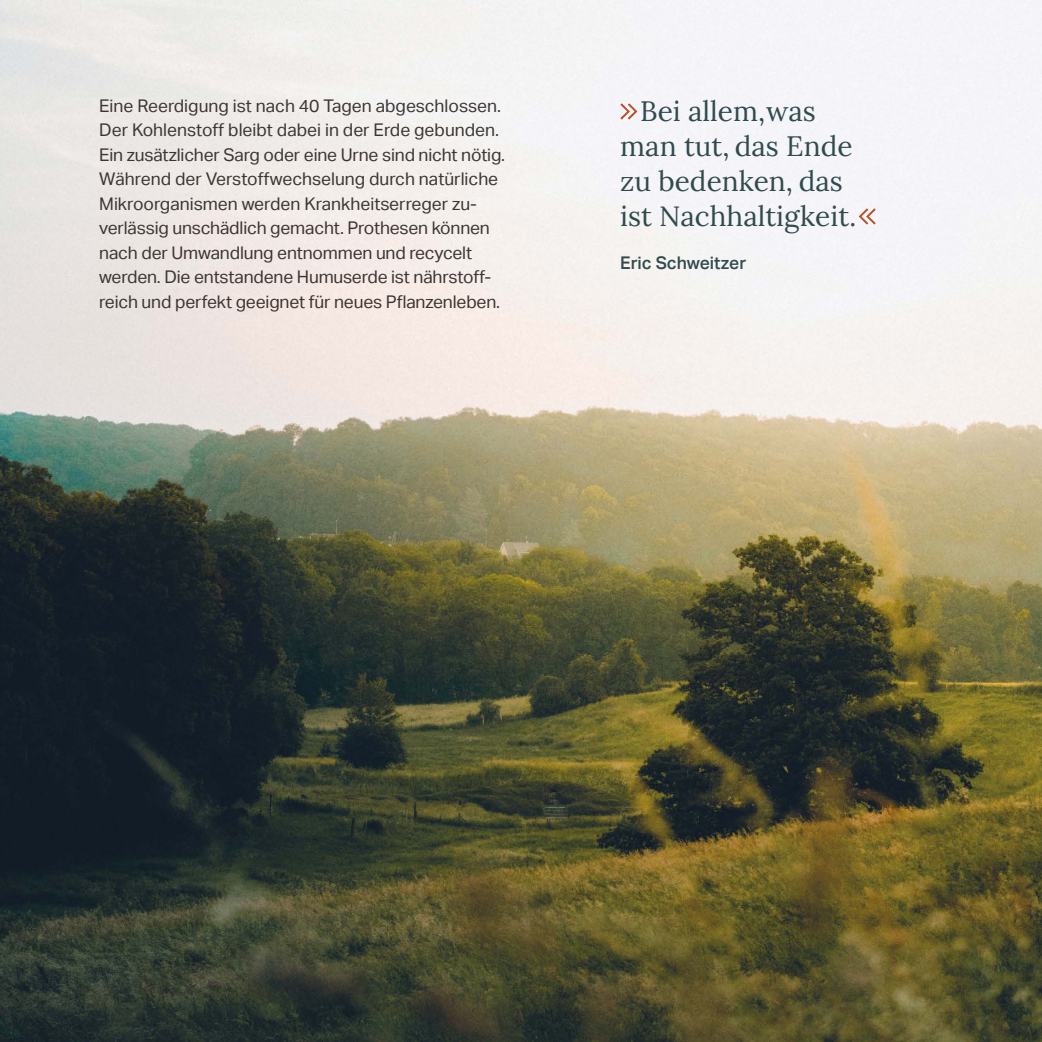
<style>
.page{position:relative;width:1042px;height:1042px;background:#fff}
.page>*{position:absolute;margin:0;border:0;box-sizing:border-box;transform-origin:0 0}
.t1{font:28px/35px "Lora";color:#304a4d}
.t2{font:17.5px/24.5px "Aktiv Grotesk";letter-spacing:-.01em;color:#3c3534}
.t3{font:500 17.5px "Aktiv Grotesk";color:#304a4d}
.s1{font-family:"Iskry";font-weight:700;color:#ba522c}
</style>
<div class="page">
<img style="left:0;top:0;width:1042px;height:1042px">
<p class="t2" style="left:99px;top:93px;width:407px">Eine Reerdigung ist nach 40 Tagen abgeschlossen.<br>Der Kohlenstoff bleibt dabei in der Erde gebunden.<br>Ein zusätzlicher Sarg oder eine Urne sind nicht nötig.<br>Während der Verstoffwechselung durch natürliche Mikroorganismen werden Krankheitserreger zu‑ verlässig unschädlich gemacht. Prothesen können nach der Umwandlung entnommen und recycelt werden. Die entstandene Humuserde ist nährstoff‑ reich und perfekt geeignet für neues Pflanzenleben.</p>
<h1 class="t1" style="left:620px;top:92px;width:257px"><span class="s1">»</span>Bei allem,was man tut, das Ende zu bedenken, das ist Nachhaltigkeit.<span class="s1">«</span></h1>
<p class="t3" style="left:620px;top:252px;width:127px">Eric Schweitzer</p>
</div>
